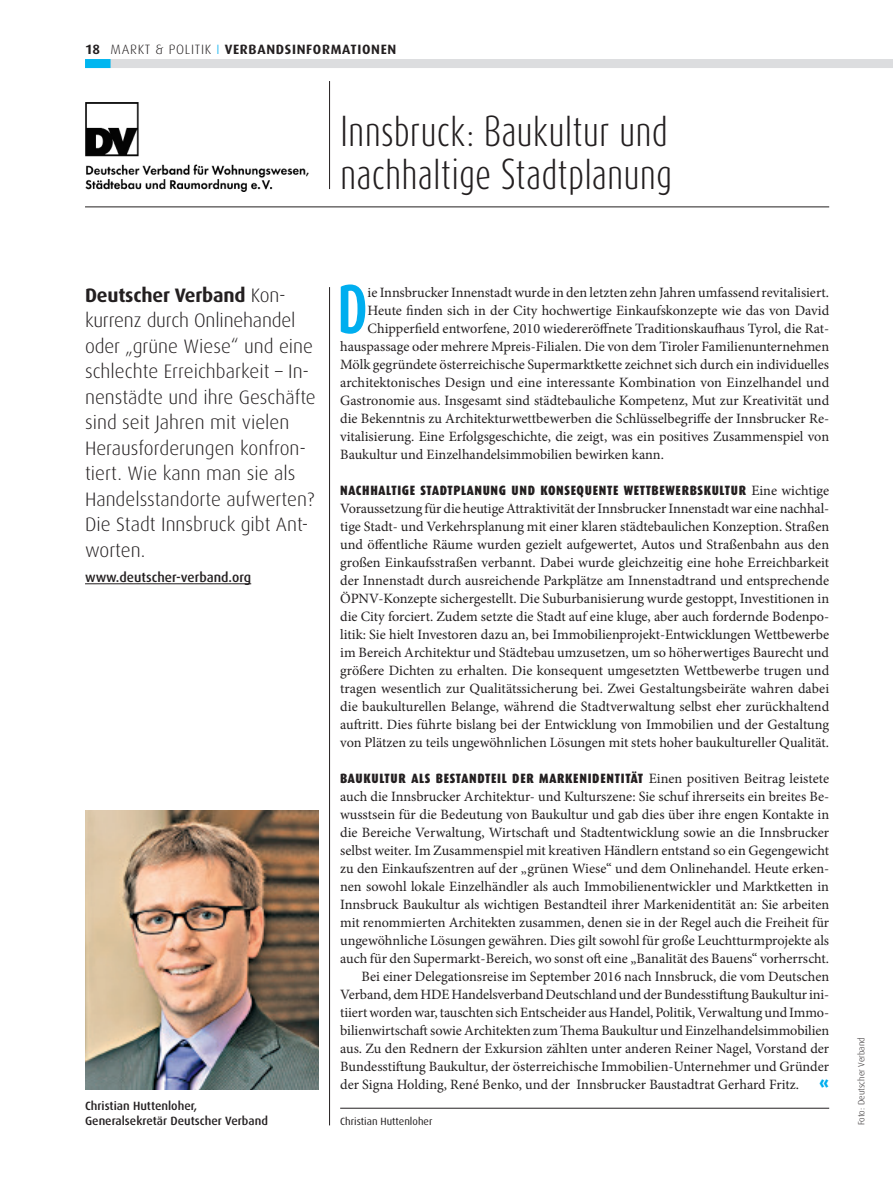
<style>
.page{position:relative;width:893px;height:1191px;background:#fff}
.page>*{position:absolute;margin:0;border:0;box-sizing:border-box;transform-origin:0 0}
.G2_Initial{font:700 57.15px "Dax Compact";color:#00aeef}
.H0_30_DAX{font:300 36px/43.2px "Dax Compact";color:#231f20}
.Vorspann{font:300 19.5px/25.5px "Dax";color:#231f20}
.t1{font:900 16.5px "Dax";color:#00aeef}
.G1_ohne_Einzug{font:14.25px/18px "Minion Pro";color:#231f20;text-align:justify}
.G2_Initial-2{font:14.25px "Minion Pro";color:#231f20}
.G0_Einzug{font:14.25px/18px "Minion Pro";color:#231f20;text-align:justify}
.G1_ohne_Einzug-2{font:900 13.5px "Dax Condensed";letter-spacing:.05em;color:#231f20}
.t2{font:700 13.5px "Dax";letter-spacing:.05em;color:#231f20}
.Vorspann-2{font:500 13.5px "Dax";color:#231f20}
.Bildunterschrift{font:500 12px/15px "Dax";color:#231f20}
.DAX_7_Reg{font:10.5px "Dax";color:#231f20}
.Quelle{font:300 9px "Dax";color:#231f20}
.s1{font-weight:300}
.s2{font-weight:300;color:#00aeef}
.s3{font-weight:700}
.s4{font-family:"Minion Pro";font-weight:400;font-size:14.25px}
</style>
<div class="page">
<div style="left:85px;top:59px;width:808px;height:9px;background:#dcdddf"></div>
<div style="left:85px;top:59px;width:26px;height:9px;background:#00b6f0"></div>
<hr style="left:85px;top:207px;width:744px;height:1px;background:#231f20">
<img style="left:85px;top:103px;width:223px;height:88px">
<hr style="left:329px;top:81px;width:1px;height:108px;background:#231f20">
<img style="left:85px;top:810px;width:234px;height:279px">
<hr style="left:329px;top:287px;width:1px;height:838px;background:#231f20">
<hr style="left:85px;top:583px;width:166px;height:1px;background:#231f20">
<hr style="left:340px;top:1108px;width:489px;height:1px;background:#231f20">
<p class="t2" style="left:85px;top:41px;width:313px">18 <span class="s1">MARKT &amp; POLITIK</span> <span class="s2">I</span> VERBANDSINFORMATIONEN</p>
<p class="H0_30_DAX" style="left:340px;top:109px;width:334px">Innsbruck: Baukultur und nachhaltige Stadtplanung</p>
<p class="Vorspann" style="left:85px;top:282px;width:232px"><span class="s3">Deutscher Verband</span> Kon&shy;kurrenz durch Onlinehandel oder „grüne Wiese“ und eine schlechte Erreichbarkeit – In&shy;nenstädte und ihre Geschäfte sind seit Jahren mit vielen<br>Herausforderungen konfron&shy;tiert. Wie kann man sie als<br>Handelsstandorte aufwerten?<br>Die Stadt Innsbruck gibt Ant&shy;worten.</p>
<p class="Vorspann-2" style="left:85px;top:570px;width:168px">www.deutscher-verband.org</p>
<p class="Bildunterschrift" style="left:85px;top:1098px;width:184px">Christian Huttenloher,<br>Generalsekretär Deutscher Verband</p>
<p class="G2_Initial" style="left:338px;top:272px;width:32px">D</p>
<p class="G2_Initial-2" style="left:368px;top:283px;width:463px">ie Innsbrucker Innenstadt wurde in den letzten zehn Jahren umfassend revitalisiert.</p>
<p class="G2_Initial-2" style="left:368px;top:301px;width:463px">Heute finden sich in der City hochwertige Einkaufskonzepte wie das von David</p>
<p class="G2_Initial-2" style="left:368px;top:319px;width:463px">Chipperfield entworfene, 2010 wiedereröffnete Traditionskaufhaus Tyrol, die Rat-</p>
<p class="G2_Initial-2" style="left:340px;top:337px;width:490px">hauspassage oder mehrere Mpreis-Filialen. Die von dem Tiroler Familienunternehmen</p>
<p class="G2_Initial-2" style="left:340px;top:355px;width:490px">Mölk gegründete österreichische Supermarktkette zeichnet sich durch ein individuelles</p>
<p class="G2_Initial-2" style="left:340px;top:373px;width:491px">architektonisches Design und eine interessante Kombination von Einzelhandel und</p>
<p class="G2_Initial-2" style="left:340px;top:391px;width:491px">Gastronomie aus. Insgesamt sind städtebauliche Kompetenz, Mut zur Kreativität und</p>
<p class="G2_Initial-2" style="left:340px;top:409px;width:490px">die Bekenntnis zu Architekturwettbewerben die Schlüsselbegriffe der Innsbrucker Re-</p>
<p class="G2_Initial-2" style="left:340px;top:427px;width:490px">vitalisierung. Eine Erfolgsgeschichte, die zeigt, was ein positives Zusammenspiel von</p>
<p class="G2_Initial-2" style="left:340px;top:445px;width:325px">Baukultur und Einzelhandelsimmobilien bewirken kann.</p>
<p class="G1_ohne_Einzug-2" style="left:340px;top:483px;width:490px">NACHHALTIGE STADTPLANUNG UND KONSEQUENTE WETTBEWERBSKULTUR <span class="s4">Eine wichtige</span></p>
<p class="G1_ohne_Einzug" style="left:340px;top:500px;width:491px">Voraussetzung für die heutige Attraktivität der Innsbrucker Innenstadt war eine nachhal&shy;tige Stadt- und Verkehrsplanung mit einer klaren städtebaulichen Konzeption. Straßen und öffentliche Räume wurden gezielt aufgewertet, Autos und Straßenbahn aus den großen Einkaufsstraßen verbannt. Dabei wurde gleichzeitig eine hohe Erreichbarkeit der Innenstadt durch ausreichende Parkplätze am Innenstadtrand und entsprechende ÖPNV-Konzepte sichergestellt. Die Suburbanisierung wurde gestoppt, Investitionen in die City forciert. Zudem setzte die Stadt auf eine kluge, aber auch fordernde Bodenpo&shy;litik: Sie hielt Investoren dazu an, bei Immobilienprojekt-Entwicklungen Wettbewerbe im Bereich Architektur und Städtebau umzusetzen, um so höherwertiges Baurecht und größere Dichten zu erhalten. Die konsequent umgesetzten Wettbewerbe trugen und tragen wesentlich zur Qualitätssicherung bei. Zwei Gestaltungsbeiräte wahren dabei die baukulturellen Belange, während die Stadtverwaltung selbst eher zurückhaltend auftritt. Dies führte bislang bei der Entwicklung von Immobilien und der Gestaltung von Plätzen zu teils ungewöhnlichen Lösungen mit stets hoher baukultureller Qualität.</p>
<p class="G1_ohne_Einzug-2" style="left:340px;top:771px;width:490px">BAUKULTUR ALS BESTANDTEIL DER MARKENIDENTITÄT <span class="s4">Einen positiven Beitrag leistete</span></p>
<p class="G1_ohne_Einzug" style="left:340px;top:788px;width:491px">auch die Innsbrucker Architektur- und Kulturszene: Sie schuf ihrerseits ein breites Be&shy;wusstsein für die Bedeutung von Baukultur und gab dies über ihre engen Kontakte in die Bereiche Verwaltung, Wirtschaft und Stadtentwicklung sowie an die Innsbrucker selbst weiter. Im Zusammenspiel mit kreativen Händlern entstand so ein Gegengewicht zu den Einkaufszentren auf der „grünen Wiese“ und dem Onlinehandel. Heute erken&shy;nen sowohl lokale Einzelhändler als auch Immobilienentwickler und Marktketten in Innsbruck Baukultur als wichtigen Bestandteil ihrer Markenidentität an: Sie arbeiten mit renommierten Architekten zusammen, denen sie in der Regel auch die Freiheit für ungewöhnliche Lösungen gewähren. Dies gilt sowohl für große Leuchtturmprojekte als auch für den Supermarkt-Bereich, wo sonst oft eine „Banalität des Bauens“ vorherrscht.</p>
<p class="G0_Einzug" style="left:340px;top:968px;width:491px;text-indent:21px">Bei einer Delegationsreise im September 2016 nach Innsbruck, die vom Deutschen Verband, dem HDE Handelsverband Deutschland und der Bundesstiftung Baukultur ini&shy;tiiert worden war, tauschten sich Entscheider aus Handel, Politik, Verwaltung und Immo&shy;bilienwirtschaft sowie Architekten zum Thema Baukultur und Einzelhandelsimmobilien aus. Zu den Rednern der Exkursion zählten unter anderen Reiner Nagel, Vorstand der Bundesstiftung Baukultur, der österreichische Immobilien-Unternehmer und Gründer der Signa Holding, René Benko, und der Innsbrucker Baustadtrat Gerhard Fritz.</p>
<p class="t1" style="left:820px;top:1074px;width:11px">«</p>
<p class="DAX_7_Reg" style="left:340px;top:1115px;width:94px">Christian Huttenloher</p>
<p class="Quelle" style="left:856px;top:1125px;width:90px;rotate:-90deg">Foto: Deutscher Verband</p>
</div>
